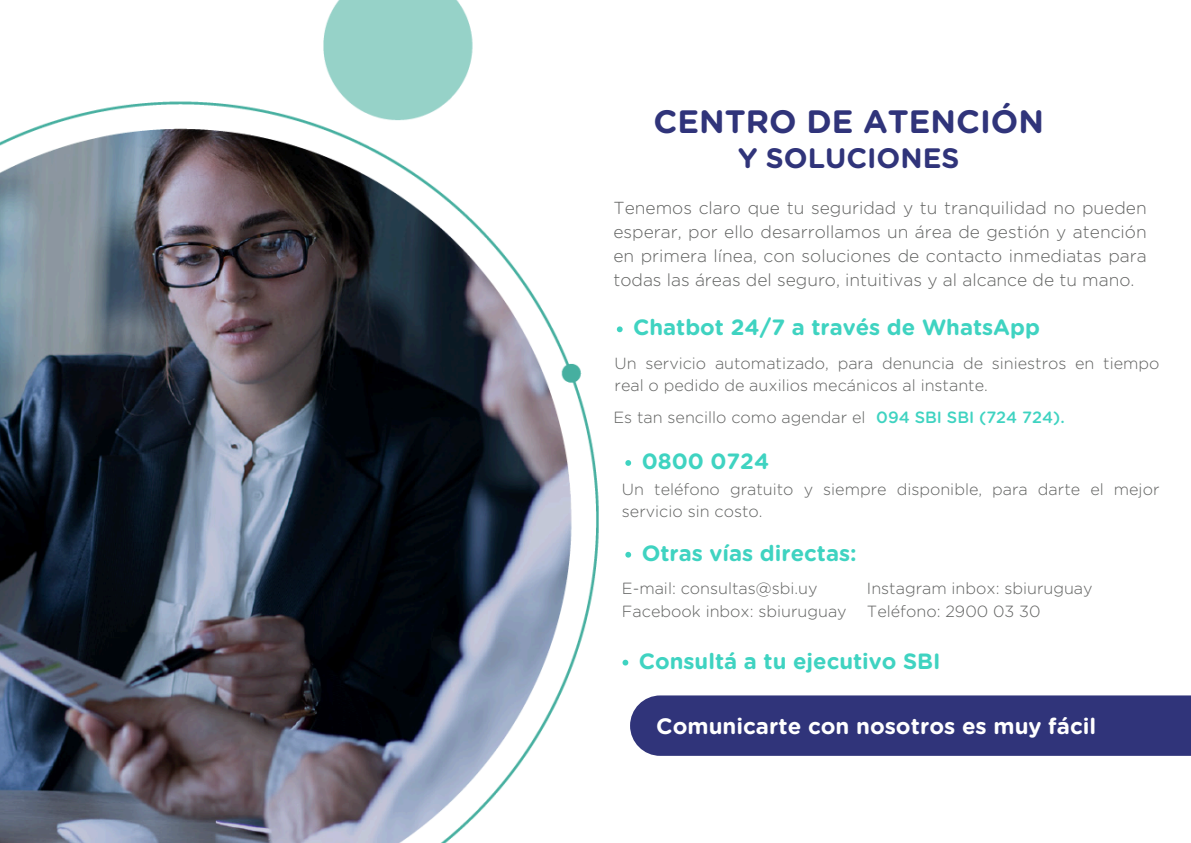
<style>
.page{position:relative;width:1191px;height:843px;background:#fff}
.page>*{position:absolute;margin:0;border:0;box-sizing:border-box;transform-origin:0 0}
.t1{font:700 32.4px "Gotham Rounded";color:#30347a}
.t2{font:700 28.1px "Gotham Rounded";color:#30347a}
.t3{font:700 22.3px "Gotham Rounded";color:#fff}
.t4{font:700 22.1px "Gotham Rounded";color:#3fd3c1}
.t5{font:300 17.4px/23.8px "Gotham Rounded";color:#616261;text-align:justify}
.t6{font:500 16.3px "Gotham Rounded";color:#3fd3c1}
.t7{font:300 16.1px/22.2px "Gotham Rounded";color:#616261}
</style>
<div class="page">
<div style="left:630px;top:695px;width:560px;height:60px;background:#30347a"></div>
<img style="left:0;top:0;width:599px;height:842px">
<svg style="left:616px;top:326px;width:6px;height:6px"></svg>
<svg style="left:625px;top:460px;width:6px;height:5px"></svg>
<svg style="left:625px;top:551px;width:6px;height:6px"></svg>
<svg style="left:622px;top:659px;width:6px;height:6px"></svg>
<p class="t1" style="left:653px;top:107px;width:392px">CENTRO DE ATENCIÓN</p>
<p class="t2" style="left:738px;top:146px;width:223px">Y SOLUCIONES</p>
<h1 class="t5" style="left:613px;top:197px;width:534px">Tenemos claro que tu seguridad y tu tranquilidad no pueden esperar, por ello desarrollamos un área de gestión y atención en primera línea, con soluciones de contacto inmediatas para todas las áreas del seguro, intuitivas y al alcance de tu mano.</h1>
<h3 class="t4" style="left:633px;top:317px;width:408px">Chatbot 24/7 a través de WhatsApp</h3>
<h3 class="t7" style="left:614px;top:353px;width:546px">Un servicio automatizado, para denuncia de siniestros en tiempo real o pedido de auxilios mecánicos al instante.</h3>
<p class="t7" style="left:613px;top:407px;width:253px">Es tan sencillo como agendar el</p>
<p class="t6" style="left:876px;top:409px;width:190px">094 SBI SBI (724 724).</p>
<p class="t4" style="left:641px;top:451px;width:129px">0800 0724</p>
<p class="t7" style="left:622px;top:479px;width:539px">Un teléfono gratuito y siempre disponible, para darte el mejor servicio sin costo.</p>
<h3 class="t4" style="left:641px;top:543px;width:216px">Otras vías directas:</h3>
<p class="t7" style="left:622px;top:578px;width:197px">E-mail: consultas@sbi.uy</p>
<p class="t7" style="left:622px;top:600px;width:226px">Facebook inbox: sbiuruguay</p>
<p class="t7" style="left:866px;top:578px;width:227px">Instagram inbox: sbiuruguay</p>
<h2 class="t7" style="left:866px;top:600px;width:175px">Teléfono: 2900 03 30</h2>
<h3 class="t4" style="left:638px;top:650px;width:303px">Consultá a tu ejecutivo SBI</h3>
<p class="t3" style="left:656px;top:715px;width:441px">Comunicarte con nosotros es muy fácil</p>
</div>
